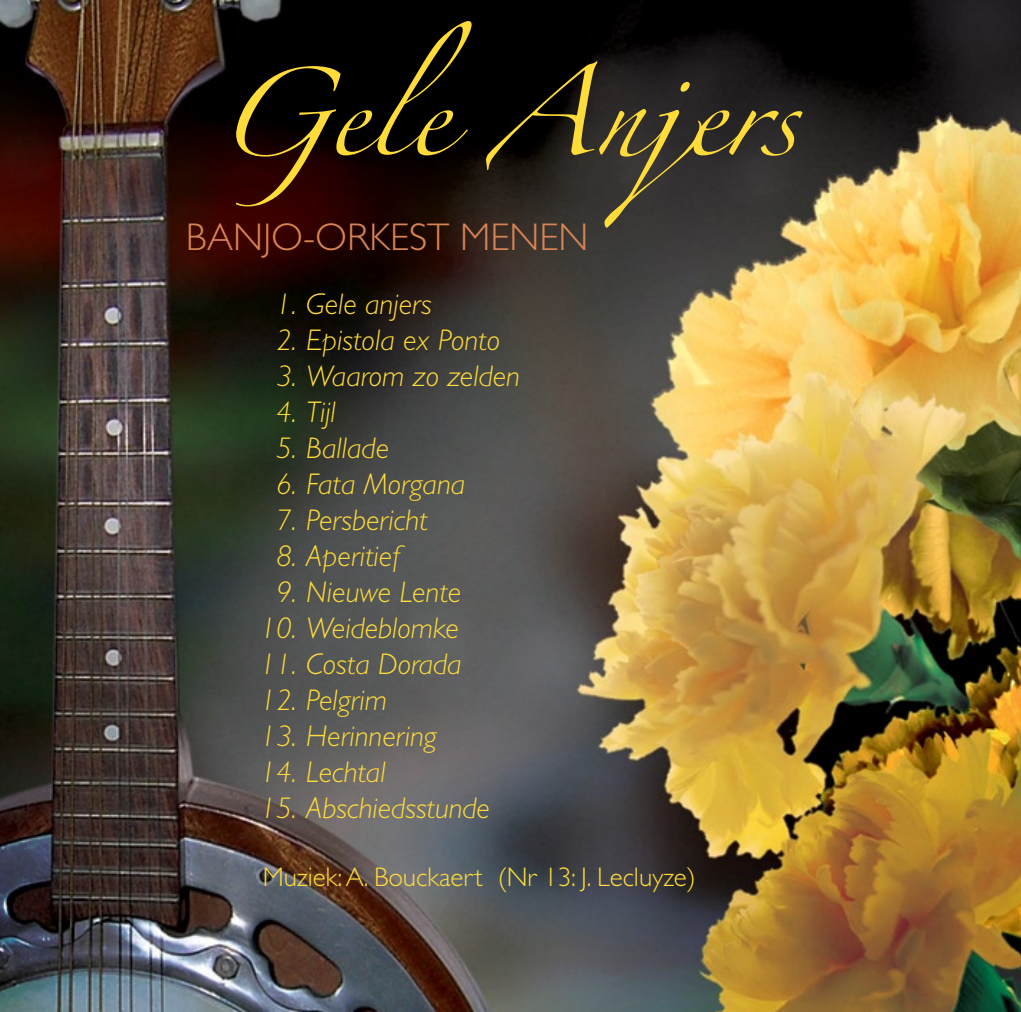
<style>
.page{position:relative;width:1021px;height:1012px;background:#fff}
.page>*{position:absolute;margin:0;border:0;box-sizing:border-box;transform-origin:0 0}
.t1{font:79.5px "Zapfino";color:#ffdc39}
.t2{font:300 38.7px "Gill Sans Std";color:#d78454}
.t3{font:italic 300 30px "Gill Sans Std";color:#ffdc39}
.t4{font:300 27px "Gill Sans Std";color:#ffdc39}
</style>
<div class="page">
<img style="left:0;top:0;width:1020px;height:1012px">
<h1 class="t1" style="left:214px;top:80px;width:585px">Gele Anjers</h1>
<p class="t2" style="left:186px;top:215px;width:404px">Banjo-Orkest m enen</p>
<p class="t3" style="left:276px;top:287px;width:157px">1. Gele anjers</p>
<p class="t3" style="left:276px;top:323px;width:225px">2. Epistola ex Ponto</p>
<p class="t3" style="left:276px;top:359px;width:245px">3. Waarom zo zelden</p>
<p class="t3" style="left:276px;top:395px;width:61px">4. Tijl</p>
<p class="t3" style="left:276px;top:431px;width:115px">5. Ballade</p>
<p class="t3" style="left:276px;top:467px;width:191px">6. Fata Morgana</p>
<p class="t3" style="left:276px;top:503px;width:153px">7. Persbericht</p>
<p class="t3" style="left:276px;top:539px;width:125px">8. Aperitief</p>
<p class="t3" style="left:276px;top:575px;width:187px">9. Nieuwe Lente</p>
<p class="t3" style="left:260px;top:611px;width:200px">10. Weideblomke</p>
<p class="t3" style="left:260px;top:647px;width:203px">11. Costa Dorada</p>
<p class="t3" style="left:260px;top:683px;width:128px">12. Pelgrim</p>
<p class="t3" style="left:260px;top:719px;width:178px">13. Herinnering</p>
<p class="t3" style="left:260px;top:755px;width:127px">14. Lechtal</p>
<p class="t3" style="left:260px;top:791px;width:231px">15. Abschiedsstunde</p>
<p class="t4" style="left:263px;top:862px;width:434px">Muziek: A. Bouckaert (N r 13: J. Lecluyze)</p>
</div>
